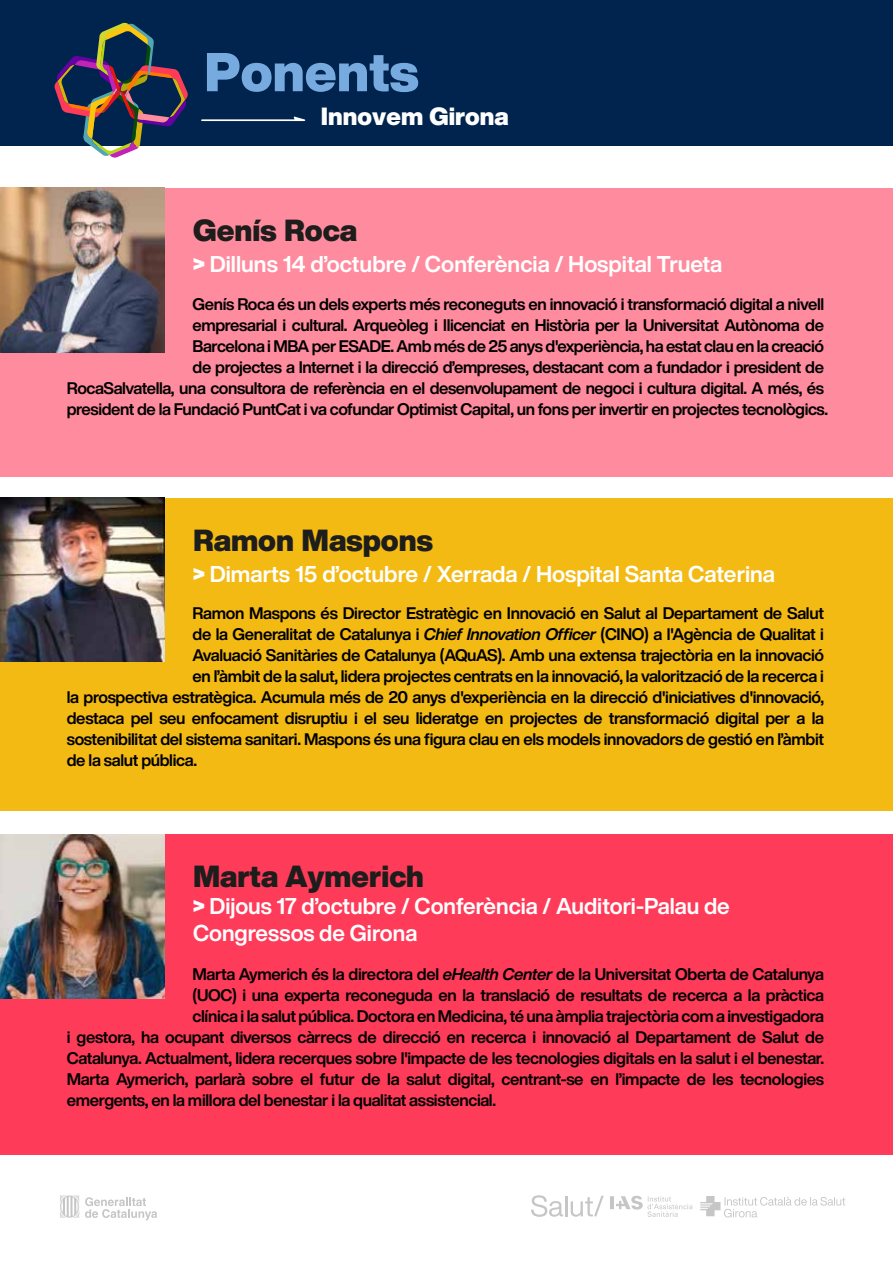
<style>
.page{position:relative;width:893px;height:1263px;background:#fff}
.page>*{position:absolute;margin:0;border:0;box-sizing:border-box;transform-origin:0 0}
.t1{font:900 53.7px "Helvetica Now Display";color:#77aade}
.t2{font:900 30px "Helvetica Now Display";color:#1d1d1b}
.t3{font:900 24.45px "Helvetica Now Display";color:#fff}
.t4{font:700 22.5px/27px "Helvetica Now Display";color:#fff}
.t5{font:700 16.5px/21px "Helvetica Now Display";letter-spacing:-.025em;color:#000;text-align:right}
.s1{font-weight:900}
.s2{font-style:italic}
</style>
<div class="page">
<div style="left:0;top:0;width:893px;height:146px;background:#00244d"></div>
<div style="left:0;top:188px;width:893px;height:289px;background:#ff8b9e"></div>
<svg style="left:85px;top:1197px;width:72px;height:23px"></svg>
<svg style="left:60px;top:1195px;width:19px;height:23px"></svg>
<svg style="left:531px;top:1195px;width:32px;height:22px"></svg>
<hr style="left:565px;top:1196px;width:2px;height:20px;background:#c6c6c6">
<svg style="left:571px;top:1196px;width:33px;height:21px"></svg>
<svg style="left:610px;top:1196px;width:82px;height:21px"></svg>
<svg style="left:700px;top:1196px;width:145px;height:21px"></svg>
<svg style="left:54px;top:23px;width:134px;height:135px"></svg>
<svg style="left:201px;top:117px;width:105px;height:4px"></svg>
<img style="left:0;top:188px;width:164px;height:164px">
<div style="left:0;top:498px;width:893px;height:312px;background:#f4ba14"></div>
<img style="left:0;top:498px;width:164px;height:164px">
<div style="left:0;top:834px;width:893px;height:321px;background:#ff3b5a"></div>
<img style="left:0;top:834px;width:164px;height:164px">
<h1 class="t1" style="left:204px;top:35px;width:216px">Ponents</h1>
<h3 class="t3" style="left:321px;top:100px;width:189px">Innovem Girona</h3>
<h2 class="t2" style="left:193px;top:209px;width:166px">Genís Roca</h2>
<h3 class="t4" style="left:193px;top:251px;width:531px"><span class="s1">&gt;</span> Dilluns 14 d’octubre / Conferència / Hospital Trueta</h3>
<p class="t5" style="left:67px;top:293px;width:763px">Genís Roca és un dels experts més reconeguts en innovació i transformació digital a nivell<br>empresarial i cultural. Arqueòleg i llicenciat en Història per la Universitat Autònoma de<br>Barcelona i MBA per ESADE. Amb més de 25 anys d'experiència, ha estat clau en la creació<br>de projectes a Internet i la direcció d’empreses, destacant com a fundador i president de<br>RocaSalvatella, una consultora de referència en el desenvolupament de negoci i cultura digital. A més, és president de la Fundació PuntCat i va cofundar Optimist Capital, un fons per invertir en projectes tecnològics.</p>
<h2 class="t2" style="left:193px;top:519px;width:241px">Ramon Maspons</h2>
<h3 class="t4" style="left:193px;top:561px;width:584px"><span class="s1">&gt;</span> Dimarts 15 d’octubre / Xerrada / Hospital Santa Caterina</h3>
<p class="t5" style="left:193px;top:603px;width:633px">Ramon Maspons és Director Estratègic en Innovació en Salut al Departament de Salut</p>
<p class="t5" style="left:193px;top:624px;width:633px">de la Generalitat de Catalunya i <span class="s2">Chief Innovation Officer</span> (CINO) a l'Agència de Qualitat i</p>
<p class="t5" style="left:193px;top:645px;width:633px">Avaluació Sanitàries de Catalunya (AQuAS). Amb una extensa trajectòria en la innovació</p>
<p class="t5" style="left:193px;top:666px;width:633px">en l’àmbit de la salut, lidera projectes centrats en la innovació, la valorització de la recerca i</p>
<p class="t5" style="left:67px;top:687px;width:759px">la prospectiva estratègica. Acumula més de 20 anys d'experiència en la direcció d'iniciatives d'innovació,</p>
<p class="t5" style="left:67px;top:708px;width:759px">destaca pel seu enfocament disruptiu i el seu lideratge en projectes de transformació digital per a la</p>
<p class="t5" style="left:67px;top:729px;width:759px">sostenibilitat del sistema sanitari. Maspons és una figura clau en els models innovadors de gestió en l’àmbit</p>
<p class="t5" style="left:67px;top:750px;width:132px">de la salut pública.</p>
<h2 class="t2" style="left:193px;top:856px;width:232px">Marta Aymerich</h2>
<h3 class="t4" style="left:193px;top:893px;width:538px"><span class="s1">&gt;</span> Dijous 17 d’octubre / Conferència / Auditori-Palau de<br>Congressos de Girona</h3>
<p class="t5" style="left:193px;top:964px;width:633px">Marta Aymerich és la directora del <span class="s2">eHealth Center</span> de la Universitat Oberta de Catalunya</p>
<p class="t5" style="left:193px;top:985px;width:633px">(UOC) i una experta reconeguda en la translació de resultats de recerca a la pràctica</p>
<p class="t5" style="left:193px;top:1006px;width:633px">clínica i la salut pública. Doctora en Medicina, té una àmplia trajectòria com a investigadora</p>
<p class="t5" style="left:67px;top:1027px;width:759px">i gestora, ha ocupant diversos càrrecs de direcció en recerca i innovació al Departament de Salut de</p>
<p class="t5" style="left:67px;top:1048px;width:759px">Catalunya. Actualment, lidera recerques sobre l'impacte de les tecnologies digitals en la salut i el benestar.</p>
<p class="t5" style="left:67px;top:1069px;width:759px">Marta Aymerich, parlarà sobre el futur de la salut digital, centrant-se en l’impacte de les tecnologies</p>
<p class="t5" style="left:67px;top:1090px;width:431px">emergents, en la millora del benestar i la qualitat assistencial.</p>
</div>
